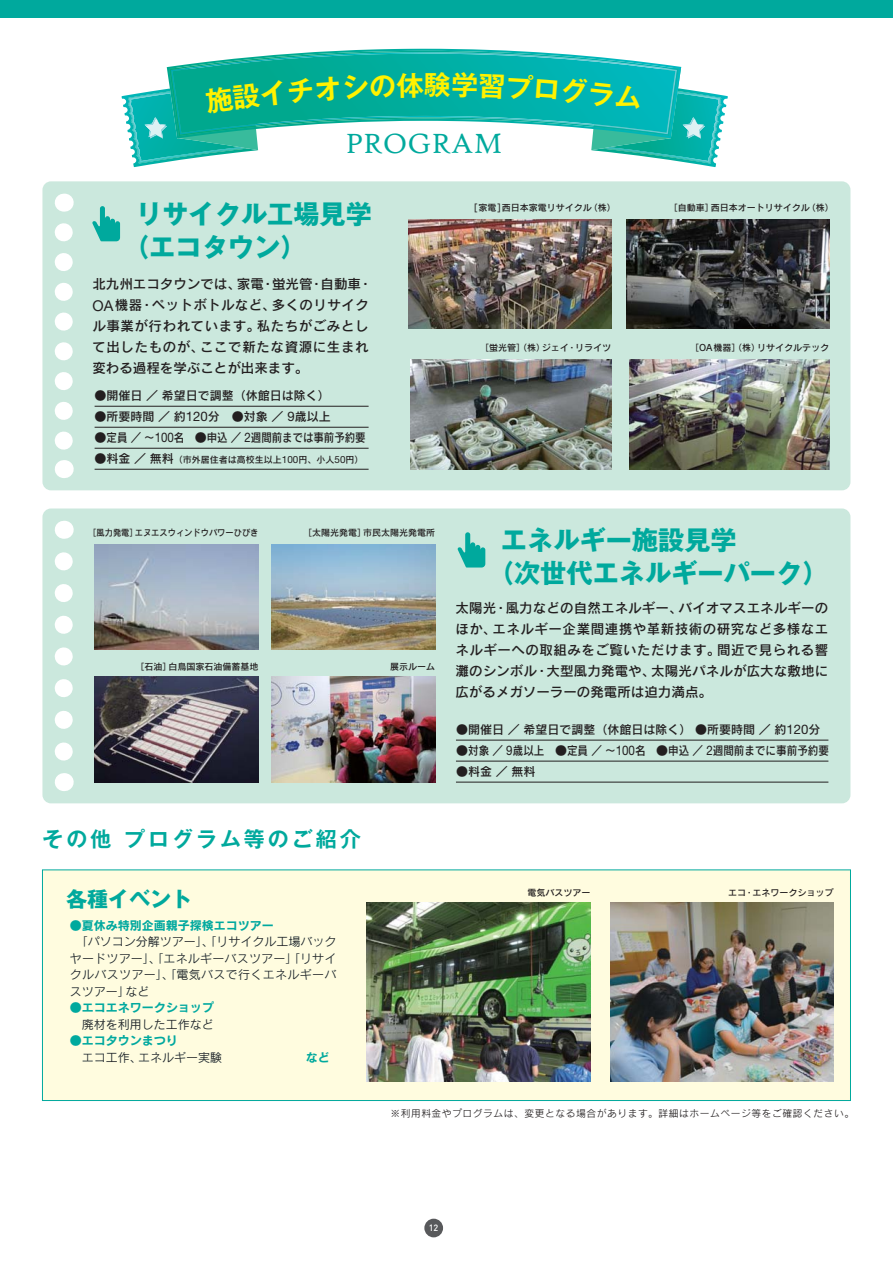
<style>
.page{position:relative;width:893px;height:1263px;background:#fff}
.page>*{position:absolute;margin:0;border:0;box-sizing:border-box;transform-origin:0 0}
.t1{font:29.85px "High Tower Text";color:#00a99d}
.t2{font:27px "Gothic MB101 Pro De Bold 90 msp RKSJ H";color:#fff200}
.t3{font:26.25px/33px "Gothic MB101 Pro Bold 90 msp RKSJ H";color:#00a99d}
.t4{font:21px "Gothic MB101 Pro De Bold 90 msp RKSJ H";letter-spacing:.14em;color:#00a99d}
.t5{font:21px "Gothic MB101 Pro Bold 90 msp RKSJ H";color:#00a99d}
.t6{font:13.5px/21px "Rodin Pro DB 90 msp RKSJ H";letter-spacing:.01em;color:#231f20}
.t7{font:12px "Rodin Pro DB 90 msp RKSJ H";color:#231f20}
.t8{font:12px/16.5px "Rodin Pro M 90 msp RKSJ H";letter-spacing:.02em;color:#231f20;text-align:justify}
.t9{font:12px "Rodin Pro B 90 msp RKSJ H";color:#00a99d}
.t10{font:12px "Rodin Pro M 90 msp RKSJ H";color:#231f20}
.t11{font:9.75px "Rodin Pro M 90 msp RKSJ H";letter-spacing:.06em;color:#231f20}
.t12{font:9px "Rodin Pro DB 90 msp RKSJ H";color:#231f20}
.t13{font:9px "Rodin Pro DB 90 msp RKSJ H";color:#231f20;scale:.92 1}
.t14{font:500 9px "DIN";color:#fff}
.s1{font-family:"Helvetica Neue LT Std";font-size:14.85px}
.s2{font-family:"Helvetica Neue LT Std";font-size:13.2px}
.s3{font-size:12px}
.s4{font-family:"Helvetica Neue LT Std";font-size:9.9px}
</style>
<div class="page">
<div style="left:42px;top:870px;width:808px;height:231px;background:#fffcdf"></div>
<div style="left:42px;top:870px;width:809px;height:231px;border:1px solid #00a99d"></div>
<div style="left:0;top:0;width:893px;height:17px;background:#00a99d"></div>
<div style="left:42px;top:181px;width:808px;height:309px;background:#cbe8dd;border-radius:9px"></div>
<hr style="left:95px;top:406px;width:274px;height:1px;background:#231f20">
<hr style="left:95px;top:427px;width:274px;height:1px;background:#231f20">
<hr style="left:95px;top:448px;width:274px;height:1px;background:#231f20">
<hr style="left:95px;top:469px;width:274px;height:1px;background:#231f20">
<div style="left:42px;top:509px;width:808px;height:294px;background:#cbe8dd;border-radius:9px"></div>
<hr style="left:456px;top:740px;width:372px;height:1px;background:#231f20">
<hr style="left:456px;top:761px;width:372px;height:1px;background:#231f20">
<hr style="left:456px;top:782px;width:372px;height:1px;background:#231f20">
<img style="left:367px;top:902px;width:223px;height:179px">
<img style="left:610px;top:902px;width:223px;height:179px">
<svg style="left:92px;top:206px;width:28px;height:35px"></svg>
<svg style="left:458px;top:532px;width:27px;height:36px"></svg>
<svg style="left:64px;top:194px;width:1px;height:18px"></svg>
<svg style="left:55px;top:232px;width:18px;height:218px"></svg>
<svg style="left:64px;top:460px;width:1px;height:18px"></svg>
<svg style="left:64px;top:521px;width:1px;height:18px"></svg>
<svg style="left:55px;top:561px;width:18px;height:200px"></svg>
<svg style="left:64px;top:773px;width:1px;height:18px"></svg>
<img style="left:409px;top:219px;width:202px;height:110px">
<img style="left:411px;top:359px;width:200px;height:110px">
<img style="left:627px;top:219px;width:202px;height:110px">
<img style="left:630px;top:359px;width:199px;height:110px">
<img style="left:95px;top:545px;width:163px;height:105px">
<img style="left:95px;top:677px;width:163px;height:105px">
<img style="left:271px;top:545px;width:164px;height:105px">
<img style="left:271px;top:677px;width:164px;height:105px">
<div style="left:424px;top:1219px;width:19px;height:18px;background:#58595b;border-radius:50%"></div>
<svg style="left:122px;top:49px;width:604px;height:118px"></svg>
<h2 class="t2" style="left:424px;top:75px;width:29px">験</h2>
<h1 class="t1" style="left:345px;top:131px;width:159px">PROGRAM</h1>
<h3 class="t3" style="left:123px;top:202px;width:250px;text-indent:13px">リサイクル工場見学（エコタウン）</h3>
<p class="t6" style="left:92px;top:275px;width:281px">北九州エコタウンでは、家電・蛍光管・自動車・<br><span class="s1">OA</span>機器・ペットボトルなど、多くのリサイクル事業が行われています。私たちがごみとして出したものが、ここで新たな資源に生まれ変わる過程を学ぶことが出来ます。</p>
<p class="t7" style="left:95px;top:391px;width:237px">●開催日／希望日で調整（休館日は除く）</p>
<p class="t7" style="left:95px;top:412px;width:238px">●所要時間／約<span class="s2">120</span>分　●対象／ <span class="s2">9</span>歳以上</p>
<p class="t7" style="left:95px;top:433px;width:273px">●定員／～<span class="s2">100</span>名　●申込／ <span class="s2">2</span>週間前までは事前予約要</p>
<p class="t12" style="left:95px;top:456px;width:270px"><span class="s3">●料金／無料</span>（市外居住者は高校生以上<span class="s4">100</span>円、小人<span class="s4">50</span>円）</p>
<p class="t12" style="left:474px;top:204px;width:143px">[家電]西日本家電リサイクル（株）</p>
<p class="t12" style="left:669px;top:204px;width:166px">［自動車］西日本オートリサイクル（株）</p>
<p class="t12" style="left:480px;top:344px;width:132px">［蛍光管］（株）ジェイ・リライツ</p>
<p class="t12" style="left:690px;top:344px;width:141px">［OA機器］（株）リサイクルテック</p>
<p class="t13" style="left:88px;top:530px;width:186px">［風力発電］エヌエスウィンドウパワーひびき</p>
<p class="t12" style="left:303px;top:530px;width:133px">［太陽光発電］市民太陽光発電所</p>
<p class="t12" style="left:136px;top:663px;width:124px">［石油］白鳥国家石油備蓄基地</p>
<p class="t12" style="left:390px;top:663px;width:47px">展示ルーム</p>
<h3 class="t4" style="left:42px;top:831px;width:320px">その他 プログラム等のご紹介</h3>
<h3 class="t5" style="left:66px;top:891px;width:128px">各種イベント</h3>
<p class="t9" style="left:70px;top:921px;width:205px">●夏休み特別企画親子探検エコツアー</p>
<p class="t8" style="left:70px;top:935px;width:268px;text-indent:6px">「パソコン分解ツアー」、「リサイクル工場バックヤードツアー」、「エネルギーバスツアー」「リサイクルバスツアー」、「電気バスで行くエネルギーバスツアー」など</p>
<p class="t9" style="left:70px;top:1003px;width:145px">●エコエネワークショップ</p>
<p class="t10" style="left:70px;top:1020px;width:145px">　廃材を利用した工作など</p>
<p class="t9" style="left:70px;top:1036px;width:109px">●エコタウンまつり</p>
<p class="t10" style="left:70px;top:1053px;width:154px">　エコ工作、エネルギー実験</p>
<p class="t9" style="left:306px;top:1053px;width:25px">など</p>
<h3 class="t3" style="left:488px;top:527px;width:342px;text-indent:13px">エネルギー施設見学<br>（次世代エネルギーパーク）</h3>
<p class="t6" style="left:455px;top:600px;width:374px;text-align:justify">太陽光・風力などの自然エネルギー、バイオマスエネルギーのほか、エネルギー企業間連携や革新技術の研究など多様なエネルギーへの取組みをご覧いただけます。間近で見られる響灘のシンボル・大型風力発電や、太陽光パネルが広大な敷地に広がるメガソーラーの発電所は迫力満点。</p>
<p class="t7" style="left:456px;top:725px;width:366px">●開催日／希望日で調整（休館日は除く） ●所要時間／約<span class="s2">120</span>分</p>
<p class="t7" style="left:456px;top:746px;width:385px">●対象／ <span class="s2">9</span>歳以上　●定員／～<span class="s2">100</span>名　●申込／ <span class="s2">2</span>週間前までに事前予約要　</p>
<p class="t7" style="left:456px;top:767px;width:81px">●料金／無料</p>
<p class="t12" style="left:527px;top:889px;width:64px">電気バスツアー</p>
<p class="t12" style="left:728px;top:889px;width:107px">エコ・エネワークショップ</p>
<p class="t11" style="left:390px;top:1110px;width:465px">※利用料金やプログラムは、変更となる場合があります。詳細はホームページ等をご確認ください。</p>
<p class="t14" style="left:429px;top:1222px;width:11px">12</p>
</div>
